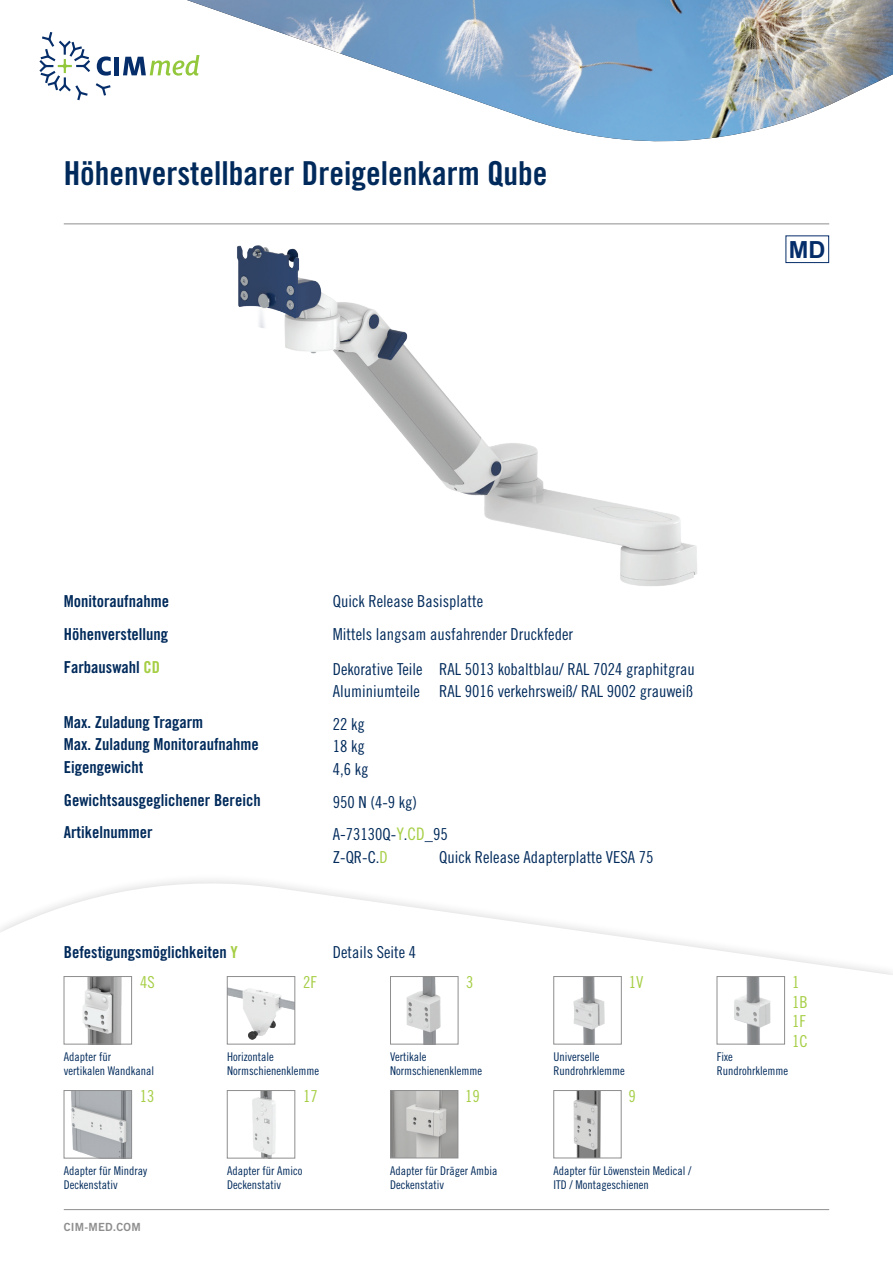
<style>
.page{position:relative;width:893px;height:1263px;background:#fff}
.page>*{position:absolute;margin:0;border:0;box-sizing:border-box;transform-origin:0 0}
.t1{font:33px "Trade Gothic LT Std Bd Cn 20";color:#002a5b}
.t2{font:700 23.7px "Arial";color:#052d69}
.t3{font:16.5px/22.5px "Trade Gothic LT Std Cn 18";color:#002a5b}
.t4{font:16.5px/32.7px "Trade Gothic LT Std Bd Cn 20";color:#002a5b}
.t5{font:16.5px/19.5px "Trade Gothic LT Std Cn 18";color:#a5ce44}
.t6{font:12px/13.2px "Trade Gothic LT Std Cn 18";color:#002a5b}
.t7{font:11.25px "Trade Gothic LT Std Bd 2";letter-spacing:.02em;color:#8e8e8f}
.s1{color:#a5ce44}
.s2{font-size:17.25px}
.s3{font-size:17.25px;color:#a5ce44}
</style>
<div class="page">
<img style="left:187px;top:0;width:706px;height:142px">
<hr style="left:64px;top:224px;width:765px;height:1px;background:#8e8e8f">
<svg style="left:96px;top:83px;width:15px;height:13px"></svg>
<svg style="left:97px;top:56px;width:14px;height:20px"></svg>
<div style="left:114px;top:57px;width:5px;height:18px;background:#052d69"></div>
<svg style="left:123px;top:55px;width:76px;height:21px"></svg>
<svg style="left:39px;top:32px;width:51px;height:68px"></svg>
<svg style="left:0;top:880px;width:893px;height:331px"></svg>
<img style="left:719px;top:978px;width:64px;height:64px">
<div style="left:717px;top:976px;width:68px;height:68px;border:1px solid #8e8e8f"></div>
<img style="left:392px;top:978px;width:64px;height:64px">
<div style="left:390px;top:976px;width:68px;height:68px;border:1px solid #8e8e8f"></div>
<img style="left:229px;top:978px;width:64px;height:64px">
<div style="left:227px;top:976px;width:68px;height:68px;border:1px solid #8e8e8f"></div>
<hr style="left:64px;top:1209px;width:765px;height:1px;background:#8e8e8f">
<img style="left:229px;top:1092px;width:64px;height:64px">
<div style="left:227px;top:1090px;width:68px;height:68px;border:1px solid #8e8e8f"></div>
<img style="left:66px;top:1092px;width:64px;height:64px">
<div style="left:64px;top:1090px;width:68px;height:68px;border:1px solid #8e8e8f"></div>
<img style="left:555px;top:978px;width:65px;height:64px">
<div style="left:553px;top:976px;width:69px;height:68px;border:1px solid #8e8e8f"></div>
<img style="left:66px;top:978px;width:64px;height:64px">
<div style="left:64px;top:976px;width:68px;height:68px;border:1px solid #8e8e8f"></div>
<img style="left:555px;top:1092px;width:64px;height:64px">
<div style="left:553px;top:1090px;width:68px;height:68px;border:1px solid #8e8e8f"></div>
<img style="left:392px;top:1092px;width:64px;height:64px">
<div style="left:390px;top:1090px;width:68px;height:68px;border:1px solid #8e8e8f"></div>
<img style="left:237px;top:245px;width:592px;height:341px">
<div style="left:785px;top:235px;width:44px;height:28px;border:1px solid #052d69"></div>
<h1 class="t1" style="left:64px;top:154px;width:485px">Höhenverstellbarer Dreigelenkarm Qube</h1>
<h2 class="t2" style="left:789px;top:233px;width:38px">MD</h2>
<h3 class="t4" style="left:64px;top:585px;width:107px;text-align:justify">Monitoraufnahme Höhenverstellung Farbauswahl <span class="s1">CD</span></h3>
<h3 class="t4" style="left:64px;top:711px;width:197px;line-height:22.5px">Max. Zuladung Tragarm<br>Max. Zuladung Monitoraufnahme<br>Eigengewicht</h3>
<h3 class="t4" style="left:64px;top:783px;width:198px">Gewichtsausgeglichener Bereich<br>Artikelnummer</h3>
<h3 class="t3" style="left:333px;top:585px;width:242px;line-height:32.7px">Quick Release Basisplatte<br>Mittels langsam ausfahrender Druckfeder</h3>
<h3 class="t3" style="left:333px;top:657px;width:363px">Dekorative Teile RAL 5013 kobaltblau/ RAL 7024 graphitgrau<br>Aluminiumteile RAL 9016 verkehrsweiß/ RAL 9002 grauweiß</h3>
<h3 class="t3" style="left:333px;top:712px;width:37px">22 kg<br>18 kg<br>4,6 kg</h3>
<h3 class="t3" style="left:333px;top:785px;width:116px;line-height:32.7px">950 N (4-9 kg)<br>A<span class="s2">-</span>73130Q-<span class="s3">Y</span>.<span class="s3">CD</span>_95</h3>
<h3 class="t3" style="left:333px;top:845px;width:56px">Z-QR-C.<span class="s1">D</span></h3>
<h3 class="t3" style="left:439px;top:845px;width:216px">Quick Release Adapterplatte VESA 75</h3>
<h3 class="t4" style="left:64px;top:935px;width:176px">Befestigungsmöglichkeiten <span class="s1">Y</span></h3>
<h3 class="t3" style="left:333px;top:940px;width:85px">Details Seite 4</h3>
<h3 class="t5" style="left:140px;top:972px;width:16px">4S</h3>
<h3 class="t5" style="left:303px;top:972px;width:15px">2F</h3>
<h3 class="t5" style="left:466px;top:972px;width:9px">3</h3>
<h3 class="t5" style="left:629px;top:972px;width:16px">1V</h3>
<h3 class="t5" style="left:792px;top:972px;width:17px">1<br>1B<br>1F<br>1C</h3>
<p class="t6" style="left:64px;top:1050px;width:92px">Adapter für vertikalen Wandkanal</p>
<p class="t6" style="left:227px;top:1050px;width:94px">Horizontale<br>Normschienenklemme</p>
<p class="t6" style="left:390px;top:1050px;width:94px">Vertikale<br>Normschienenklemme</p>
<p class="t6" style="left:553px;top:1050px;width:73px">Universelle<br>Rundrohrklemme</p>
<p class="t6" style="left:717px;top:1050px;width:73px">Fixe<br>Rundrohrklemme</p>
<h3 class="t5" style="left:140px;top:1086px;width:16px">13</h3>
<h3 class="t5" style="left:303px;top:1086px;width:16px">17</h3>
<h3 class="t5" style="left:465px;top:1086px;width:16px">19</h3>
<h3 class="t5" style="left:628px;top:1086px;width:9px">9</h3>
<p class="t6" style="left:64px;top:1164px;width:85px">Adapter für Mindray<br>Deckenstativ</p>
<p class="t6" style="left:227px;top:1164px;width:77px">Adapter für Amico<br>Deckenstativ</p>
<p class="t6" style="left:390px;top:1164px;width:109px">Adapter für Dräger Ambia<br>Deckenstativ</p>
<p class="t6" style="left:553px;top:1164px;width:139px">Adapter für Löwenstein Medical /<br>ITD / Montageschienen</p>
<p class="t7" style="left:64px;top:1220px;width:78px">CIM-MED.COM</p>
</div>
